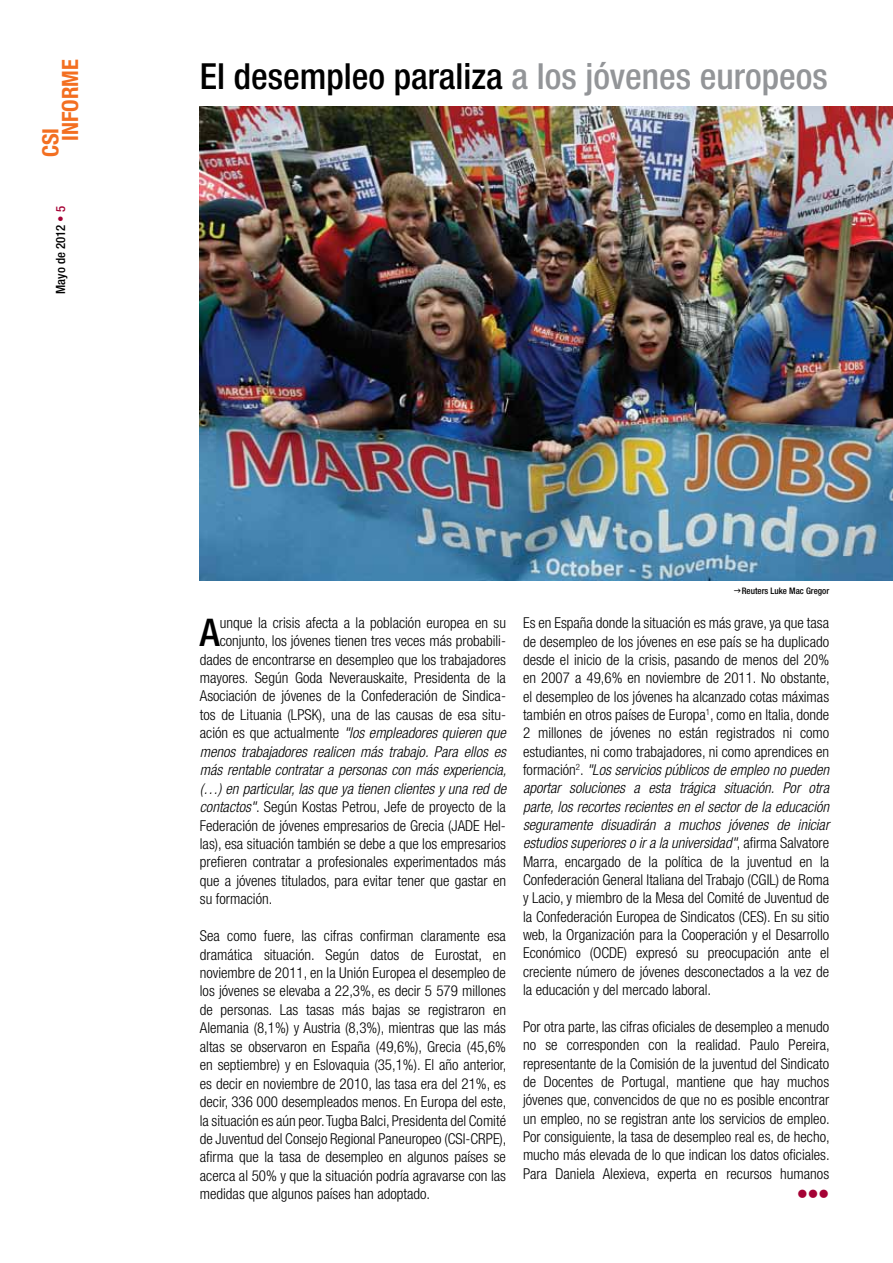
<style>
.page{position:relative;width:893px;height:1263px;background:#fff}
.page>*{position:absolute;margin:0;border:0;box-sizing:border-box;transform-origin:0 0}
.t1{font:500 condensed 38.25px "Helvetica Neue LT Std";color:#000}
.t2{font:500 condensed 36px "Helvetica Neue LT Std";color:#000}
.t3{font:700 condensed 22.5px/19.5px "Helvetica Neue LT Std";color:#f36f21}
.t4{font:300 condensed 15px/18.3px "Helvetica Neue LT Std";color:#000;text-align:justify}
.t5{font:italic 300 condensed 15px "Helvetica Neue LT Std";color:#000}
.t6{font:14.25px "Wingdings";color:#a50235}
.t7{font:500 condensed 12.75px "Helvetica Neue LT Std";color:#000}
.t8{font:500 condensed 9px "Helvetica Neue LT Std";color:#000}
.s1{color:#a50235}
.s2{color:#939598}
.s3{font-style:normal}
.s4{font-style:italic}
</style>
<div class="page">
<img style="left:200px;top:107px;width:693px;height:473px">
<h3 class="t3" style="left:41px;top:141px;width:81px;text-indent:-16px;rotate:-90deg">CSI<br>INFORME</h3>
<p class="t7" style="left:53px;top:294px;width:89px;rotate:-90deg">Mayo de 2012 <span class="s1">• 5</span></p>
<h2 class="t2" style="left:200px;top:55px;width:629px">El desempleo paraliza <span class="s2">a los jóvenes europeos</span></h2>
<h1 class="t1" style="left:200px;top:610px;width:21px">A</h1>
<p class="t4" style="left:220px;top:614px;width:288px">unque la crisis afecta a la población europea en su</p>
<p class="t4" style="left:220px;top:632px;width:288px">conjunto, los jóvenes tienen tres veces más probabili-</p>
<p class="t4" style="left:200px;top:650px;width:308px">dades de encontrarse en desempleo que los trabajadores</p>
<p class="t4" style="left:200px;top:668px;width:308px">mayores. Según Goda Neverauskaite, Presidenta de la</p>
<p class="t4" style="left:200px;top:687px;width:308px">Asociación de jóvenes de la Confederación de Sindica-</p>
<p class="t4" style="left:200px;top:705px;width:308px">tos de Lituania (LPSK), una de las causas de esa situ-</p>
<p class="t5" style="left:200px;top:724px;width:308px"><span class="s3">ación es que actualmente</span> "los empleadores quieren que</p>
<p class="t5" style="left:200px;top:743px;width:308px">menos trabajadores realicen más trabajo. Para ellos es</p>
<p class="t5" style="left:200px;top:761px;width:308px">más rentable contratar a personas con más experiencia,</p>
<p class="t5" style="left:200px;top:780px;width:308px">(…) en particular, las que ya tienen clientes y una red de</p>
<p class="t4" style="left:200px;top:797px;width:308px"><span class="s4">contactos"</span>. Según Kostas Petrou, Jefe de proyecto de la</p>
<p class="t4" style="left:200px;top:816px;width:308px">Federación de jóvenes empresarios de Grecia (JADE Hel-</p>
<p class="t4" style="left:200px;top:834px;width:308px">las), esa situación también se debe a que los empresarios</p>
<p class="t4" style="left:200px;top:853px;width:308px">prefieren contratar a profesionales experimentados más</p>
<p class="t4" style="left:200px;top:871px;width:308px">que a jóvenes titulados, para evitar tener que gastar en</p>
<p class="t4" style="left:200px;top:890px;width:74px">su formación.</p>
<p class="t4" style="left:200px;top:926px;width:308px">Sea como fuere, las cifras confirman claramente esa dramática situación. Según datos de Eurostat, en noviembre de 2011, en la Unión Europea el desempleo de los jóvenes se elevaba a 22,3%, es decir 5 579 millones de personas. Las tasas más bajas se registraron en Alemania (8,1%) y Austria (8,3%), mientras que las más altas se observaron en España (49,6%), Grecia (45,6% en septiembre) y en Eslovaquia (35,1%). El año anterior, es decir en noviembre de 2010, las tasa era del 21%, es decir, 336 000 desempleados menos. En Europa del este, la situación es aún peor. Tugba Balci, Presidenta del Comité de Juventud del Consejo Regional Paneuropeo (CSI-CRPE), afirma que la tasa de desempleo en algunos países se acerca al 50% y que la situación podría agravarse con las medidas que algunos países han adoptado.</p>
<p class="t8" style="left:742px;top:586px;width:89px">Reuters Luke Mac Gregor</p>
<p class="t4" style="left:523px;top:614px;width:308px">Es en España donde la situación es más grave, ya que tasa de desempleo de los jóvenes en ese país se ha duplicado desde el inicio de la crisis, pasando de menos del 20% en 2007 a 49,6% en noviembre de 2011. No obstante, el desempleo de los jóvenes ha alcanzado cotas máximas también en otros países de Europa<sup>1</sup>, como en Italia, donde 2 millones de jóvenes no están registrados ni como estudiantes, ni como trabajadores, ni como aprendices en formación<sup>2</sup>. <span class="s4">"Los servicios públicos de empleo no pueden aportar soluciones a esta trágica situación. Por otra parte, los recortes recientes en el sector de la educación seguramente disuadirán a muchos jóvenes de iniciar estudios superiores o ir a la universidad"</span>, afirma Salvatore Marra, encargado de la política de la juventud en la Confederación General Italiana del Trabajo (CGIL) de Roma y Lacio, y miembro de la Mesa del Comité de Juventud de la Confederación Europea de Sindicatos (CES). En su sitio web, la Organización para la Cooperación y el Desarrollo Económico (OCDE) expresó su preocupación ante el creciente número de jóvenes desconectados a la vez de la educación y del mercado laboral.</p>
<p class="t4" style="left:523px;top:1017px;width:308px">Por otra parte, las cifras oficiales de desempleo a menudo no se corresponden con la realidad. Paulo Pereira, representante de la Comisión de la juventud del Sindicato de Docentes de Portugal, mantiene que hay muchos jóvenes que, convencidos de que no es posible encontrar un empleo, no se registran ante los servicios de empleo.<br>Por consiguiente, la tasa de desempleo real es, de hecho, mucho más elevada de lo que indican los datos oficiales.<br>Para Daniela Alexieva, experta en recursos humanos</p>
<p class="t6" style="left:797px;top:1186px;width:33px">●●●</p>
</div>
